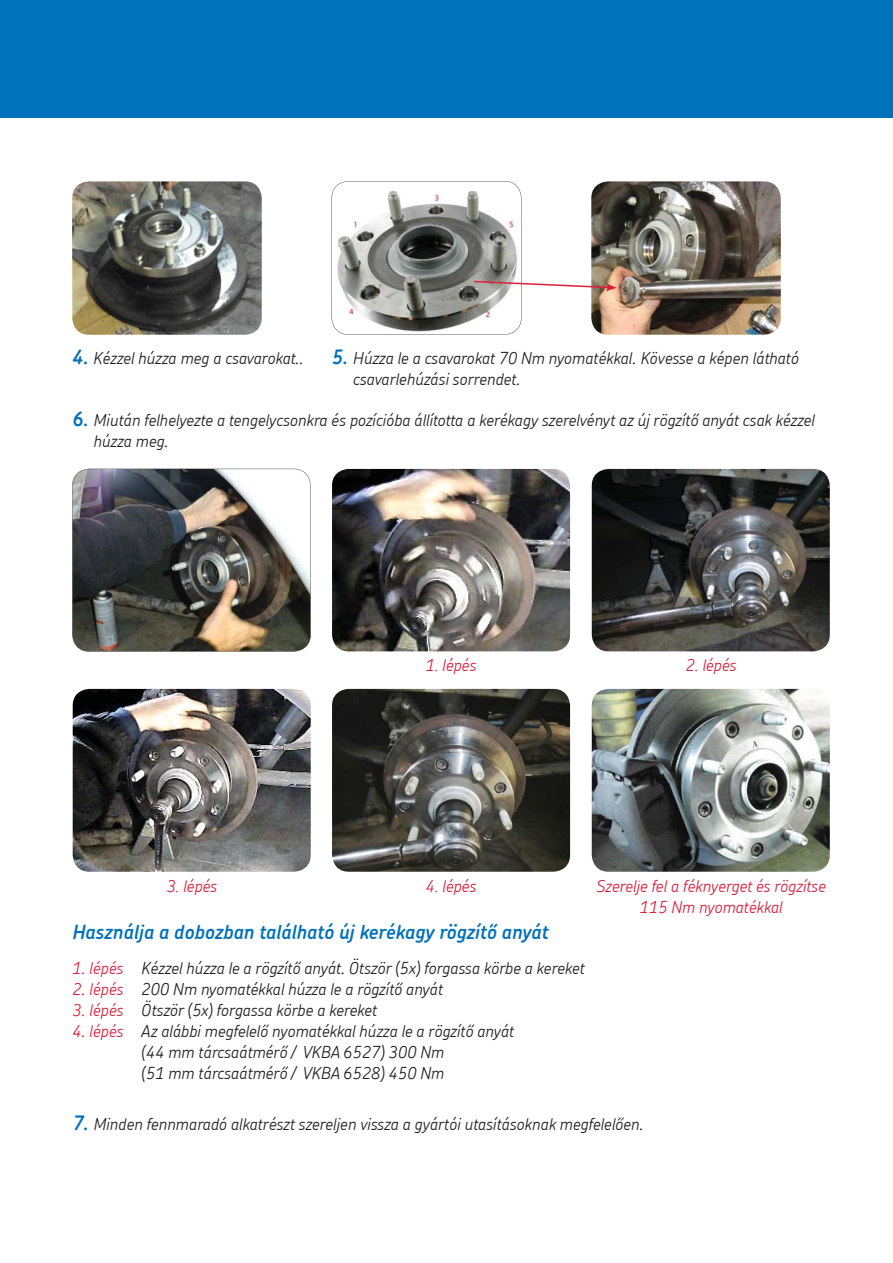
<style>
.page{position:relative;width:893px;height:1263px;background:#fff}
.page>*{position:absolute;margin:0;border:0;box-sizing:border-box;transform-origin:0 0}
.t1{font:italic 600 19.8px "Chevin";color:#0071bc}
.t2{font:italic 300 16.5px/21px "SKF Chevin";color:#231f20}
.t3{font:italic 300 16.5px/21px "Chevin";color:#da1f3c;text-align:center}
.s1{font-family:"Chevin";font-weight:600;font-size:19.8px;color:#0071bc}
.s2{color:#da1f3c}
</style>
<div class="page">
<div style="left:0;top:0;width:893px;height:118px;background:#0072bc"></div>
<img style="left:72px;top:181px;width:190px;height:154px;border-radius:17px">
<img style="left:591px;top:181px;width:190px;height:153px;border-radius:17px">
<svg style="left:332px;top:181px;width:285px;height:154px"></svg>
<img style="left:332px;top:469px;width:238px;height:182px;border-radius:17px">
<img style="left:72px;top:469px;width:239px;height:183px">
<img style="left:592px;top:469px;width:238px;height:182px;border-radius:17px">
<img style="left:73px;top:689px;width:238px;height:183px;border-radius:17px">
<img style="left:332px;top:689px;width:238px;height:183px;border-radius:17px">
<img style="left:592px;top:689px;width:238px;height:183px;border-radius:17px">
<p class="t2" style="left:72px;top:349px;width:233px"><span class="s1">4.</span> Kézzel húzza meg a csavarokat..</p>
<p class="t2" style="left:353px;top:349px;width:447px;text-indent:-21px"><span class="s1">5.</span> Húzza le a csavarokat 70 Nm nyomatékkal. Kövesse a képen látható csavarlehúzási sorrendet.</p>
<p class="t2" style="left:94px;top:411px;width:723px;text-indent:-21px"><span class="s1">6.</span> Miután felhelyezte a tengelycsonkra és pozícióba állította a kerékagy szerelvényt az új rögzítő anyát csak kézzel húzza meg.</p>
<p class="t3" style="left:425px;top:656px;width:52px">1. lépés</p>
<p class="t3" style="left:685px;top:656px;width:52px">2. lépés</p>
<p class="t3" style="left:166px;top:877px;width:52px">3. lépés</p>
<p class="t3" style="left:425px;top:877px;width:52px">4. lépés</p>
<p class="t3" style="left:596px;top:877px;width:231px">Szerelje fel a féknyerget és rögzítse<br>115 Nm nyomatékkal</p>
<p class="t1" style="left:72px;top:924px;width:478px">Használja a dobozban található új kerékagy rögzítő anyát</p>
<p class="t2" style="left:72px;top:959px;width:514px"><span class="s2">1. lépés</span> Kézzel húzza le a rögzítő anyát. Ötször (5x) forgassa körbe a kereket</p>
<p class="t2" style="left:72px;top:980px;width:372px"><span class="s2">2. lépés</span> 200 Nm nyomatékkal húzza le a rögzítő anyát</p>
<p class="t2" style="left:72px;top:1001px;width:306px"><span class="s2">3. lépés</span> Ötször (5x) forgassa körbe a kereket</p>
<p class="t2" style="left:72px;top:1022px;width:443px;text-align:center"><span class="s2">4. lépés</span> Az alábbi megfelelő nyomatékkal húzza le a rögzítő anyát (44 mm tárcsaátmérő / VKBA 6527) 300 Nm<br>(51 mm tárcsaátmérő / VKBA 6528) 450 Nm</p>
<p class="t2" style="left:72px;top:1115px;width:573px"><span class="s1">7.</span> Minden fennmaradó alkatrészt szereljen vissza a gyártói utasításoknak megfelelően.</p>
</div>
